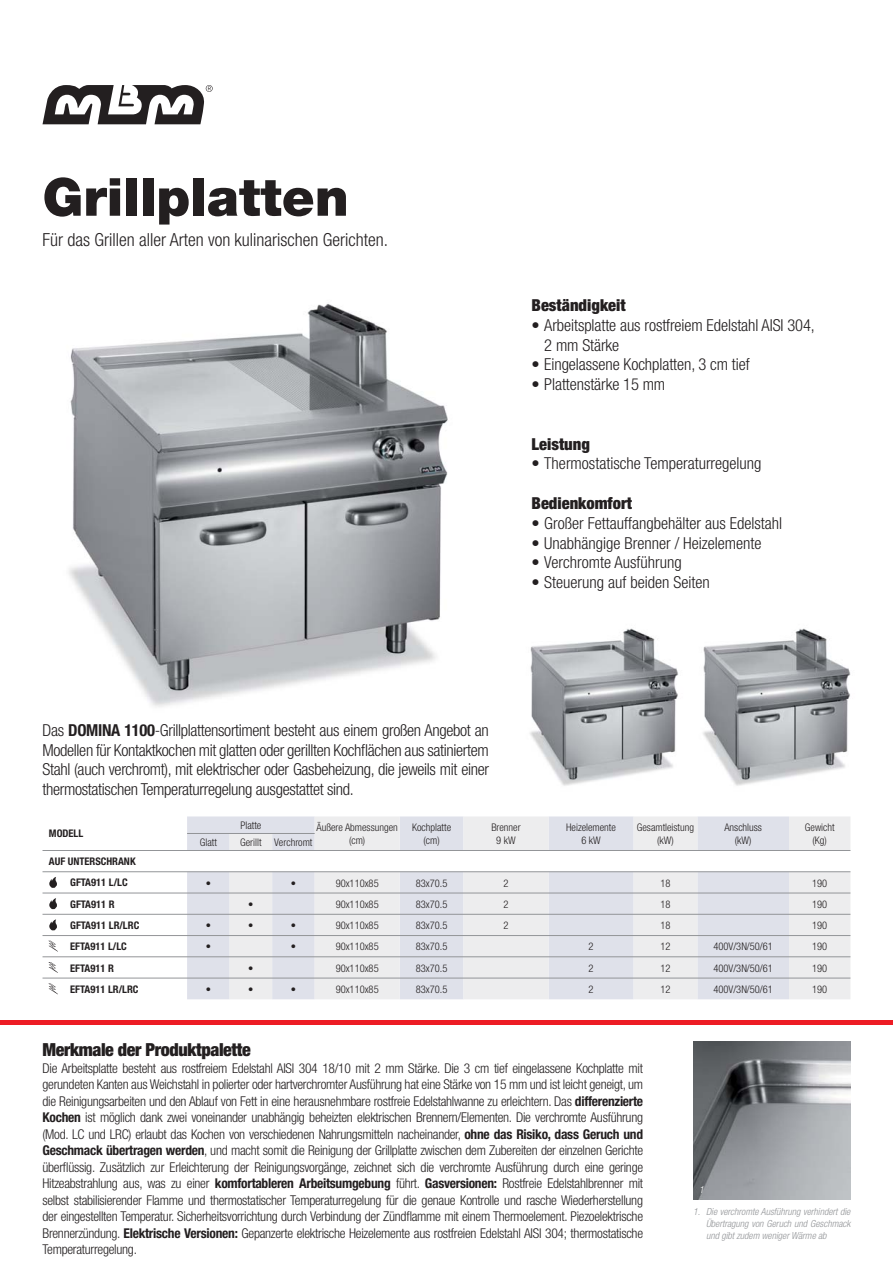
<style>
.page{position:relative;width:893px;height:1263px;background:#fff}
.page>*{position:absolute;margin:0;border:0;box-sizing:border-box;transform-origin:0 0}
.t1{font:900 52.5px "Helvetica Neue";color:#231f20}
.t2{font:300 condensed 18px "Helvetica Neue";color:#231f20}
.t3{font:900 condensed 18px "Helvetica Neue";letter-spacing:-.02em;color:#231f20}
.t4{font:300 condensed 16.5px/19.8px "Helvetica Neue";color:#231f20}
.t5{font:900 condensed 16.5px "Helvetica Neue";color:#231f20}
.t6{font:300 condensed 13.5px/16.5px "Helvetica Neue";letter-spacing:-.02em;color:#231f20;text-align:justify}
.t7{font:300 condensed 10.5px/12.6px "Helvetica Neue";color:#231f20;text-align:center}
.t8{font:700 condensed 10.5px/21.3px "Helvetica Neue";color:#231f20}
.t9{font:italic 300 condensed 9.75px/11.7px "Helvetica Neue";color:#939598;text-align:justify}
.t10{font:italic 300 condensed 9.75px "Helvetica Neue";color:#fff}
.s1{font-weight:700}
</style>
<div class="page">
<div style="left:0;top:1020px;width:893px;height:5px;background:#ed1c24"></div>
<svg style="left:43px;top:85px;width:170px;height:39px"></svg>
<img style="left:69px;top:304px;width:379px;height:403px">
<svg style="left:43px;top:872px;width:144px;height:123px"></svg>
<svg style="left:187px;top:816px;width:43px;height:183px;background:#e2e3eb"></svg>
<svg style="left:230px;top:816px;width:620px;height:183px;background:#e8e9ed"></svg>
<hr style="left:187px;top:833px;width:128px;height:1px;background:#939598">
<hr style="left:43px;top:850px;width:807px;height:1px;background:#939598">
<hr style="left:43px;top:871px;width:807px;height:1px;background:#939598">
<hr style="left:43px;top:893px;width:807px;height:1px;background:#939598">
<hr style="left:43px;top:914px;width:807px;height:1px;background:#939598">
<hr style="left:43px;top:935px;width:807px;height:1px;background:#939598">
<hr style="left:43px;top:956px;width:807px;height:1px;background:#939598">
<hr style="left:43px;top:978px;width:807px;height:1px;background:#939598">
<svg style="left:46px;top:877px;width:13px;height:11px"></svg>
<svg style="left:46px;top:898px;width:13px;height:11px"></svg>
<svg style="left:46px;top:919px;width:13px;height:11px"></svg>
<svg style="left:48px;top:941px;width:10px;height:10px"></svg>
<svg style="left:48px;top:962px;width:10px;height:11px"></svg>
<svg style="left:48px;top:983px;width:10px;height:11px"></svg>
<img style="left:693px;top:1042px;width:158px;height:157px">
<img style="left:530px;top:628px;width:321px;height:158px">
<h1 class="t1" style="left:43px;top:178px;width:308px">Grillplatten</h1>
<h2 class="t2" style="left:43px;top:233px;width:347px">Für das Grillen aller Arten von kulinarischen Gerichten.</h2>
<p class="t5" style="left:531px;top:299px;width:96px">Beständigkeit</p>
<p class="t4" style="left:544px;top:316px;width:272px;text-indent:-13px">• Arbeitsplatte aus rostfreiem Edelstahl AISI 304,<br>2 mm Stärke</p>
<p class="t4" style="left:531px;top:356px;width:220px">• Eingelassene Kochplatten, 3 cm tief</p>
<p class="t4" style="left:531px;top:376px;width:135px">• Plattenstärke 15 mm</p>
<p class="t5" style="left:531px;top:438px;width:60px">Leistung</p>
<p class="t4" style="left:531px;top:455px;width:232px">• Thermostatische Temperaturregelung</p>
<p class="t5" style="left:531px;top:497px;width:102px">Bedienkomfort</p>
<p class="t4" style="left:531px;top:514px;width:252px">• Großer Fettauffangbehälter aus Edelstahl</p>
<p class="t4" style="left:531px;top:534px;width:231px">• Unabhängige Brenner / Heizelemente</p>
<p class="t4" style="left:531px;top:554px;width:152px">• Verchromte Ausführung</p>
<p class="t4" style="left:531px;top:574px;width:180px">• Steuerung auf beiden Seiten</p>
<p class="t4" style="left:43px;top:721px;width:448px;text-align:justify">Das <span class="s1">DOMINA 1100</span>-Grillplattensortiment besteht aus einem großen Angebot an Modellen für Kontaktkochen mit glatten oder gerillten Kochflächen aus satiniertem Stahl (auch verchromt), mit elektrischer oder Gasbeheizung, die jeweils mit einer thermostatischen Temperaturregelung ausgestattet sind.</p>
<p class="t8" style="left:49px;top:824px;width:36px">MODELL</p>
<p class="t8" style="left:70px;top:852px;width:67px;text-indent:-21px">AUF UNTERSCHRANK<br>GFTA911 L/LC</p>
<p class="t7" style="left:240px;top:820px;width:23px">Platte</p>
<p class="t7" style="left:316px;top:822px;width:83px">Äußere Abmessungen (cm)</p>
<p class="t7" style="left:412px;top:822px;width:41px">Kochplatte (cm)</p>
<p class="t7" style="left:491px;top:822px;width:31px">Brenner<br>9 kW</p>
<p class="t7" style="left:566px;top:822px;width:51px">Heizelemente<br>6 kW</p>
<p class="t7" style="left:637px;top:822px;width:59px">Gesamtleistung (kW)</p>
<p class="t7" style="left:724px;top:822px;width:39px">Anschluss (kW)</p>
<p class="t7" style="left:805px;top:822px;width:31px">Gewicht</p>
<p class="t7" style="left:200px;top:837px;width:19px">Glatt</p>
<p class="t7" style="left:240px;top:837px;width:74px">Gerillt Verchromt</p>
<p class="t7" style="left:812px;top:835px;width:16px">(Kg)</p>
<p class="t7" style="left:206px;top:877px;width:7px">•</p>
<p class="t7" style="left:291px;top:877px;width:7px">•</p>
<p class="t7" style="left:336px;top:877px;width:45px">90x110x85</p>
<p class="t7" style="left:416px;top:877px;width:33px">83x70.5</p>
<p class="t7" style="left:503px;top:877px;width:7px">2</p>
<p class="t7" style="left:660px;top:877px;width:12px">18</p>
<p class="t7" style="left:812px;top:877px;width:17px">190</p>
<p class="t8" style="left:70px;top:894px;width:46px">GFTA911 R</p>
<p class="t7" style="left:248px;top:899px;width:7px">•</p>
<p class="t7" style="left:336px;top:899px;width:45px">90x110x85</p>
<p class="t7" style="left:416px;top:899px;width:33px">83x70.5</p>
<p class="t7" style="left:503px;top:899px;width:7px">2</p>
<p class="t7" style="left:660px;top:899px;width:12px">18</p>
<p class="t7" style="left:812px;top:899px;width:17px">190</p>
<p class="t8" style="left:70px;top:915px;width:71px">GFTA911 LR/LRC</p>
<p class="t7" style="left:206px;top:920px;width:7px">•</p>
<p class="t7" style="left:248px;top:920px;width:7px">•</p>
<p class="t7" style="left:291px;top:920px;width:7px">•</p>
<p class="t7" style="left:336px;top:920px;width:45px">90x110x85</p>
<p class="t7" style="left:416px;top:920px;width:33px">83x70.5</p>
<p class="t7" style="left:503px;top:920px;width:7px">2</p>
<p class="t7" style="left:660px;top:920px;width:12px">18</p>
<p class="t7" style="left:812px;top:920px;width:17px">190</p>
<p class="t8" style="left:70px;top:937px;width:58px">EFTA911 L/LC</p>
<p class="t7" style="left:206px;top:941px;width:7px">•</p>
<p class="t7" style="left:291px;top:941px;width:7px">•</p>
<p class="t7" style="left:336px;top:941px;width:45px">90x110x85</p>
<p class="t7" style="left:416px;top:941px;width:33px">83x70.5</p>
<p class="t7" style="left:589px;top:941px;width:7px">2</p>
<p class="t7" style="left:660px;top:941px;width:12px">12</p>
<p class="t7" style="left:713px;top:941px;width:61px">400V/3N/50/61</p>
<p class="t7" style="left:812px;top:941px;width:17px">190</p>
<p class="t8" style="left:70px;top:958px;width:45px">EFTA911 R</p>
<p class="t7" style="left:248px;top:962px;width:7px">•</p>
<p class="t7" style="left:336px;top:962px;width:45px">90x110x85</p>
<p class="t7" style="left:416px;top:962px;width:33px">83x70.5</p>
<p class="t7" style="left:589px;top:962px;width:7px">2</p>
<p class="t7" style="left:660px;top:962px;width:12px">12</p>
<p class="t7" style="left:713px;top:962px;width:61px">400V/3N/50/61</p>
<p class="t7" style="left:812px;top:962px;width:17px">190</p>
<p class="t8" style="left:70px;top:979px;width:70px">EFTA911 LR/LRC</p>
<p class="t7" style="left:206px;top:984px;width:7px">•</p>
<p class="t7" style="left:248px;top:984px;width:7px">•</p>
<p class="t7" style="left:291px;top:984px;width:7px">•</p>
<p class="t7" style="left:336px;top:984px;width:45px">90x110x85</p>
<p class="t7" style="left:416px;top:984px;width:33px">83x70.5</p>
<p class="t7" style="left:589px;top:984px;width:7px">2</p>
<p class="t7" style="left:660px;top:984px;width:12px">12</p>
<p class="t7" style="left:713px;top:984px;width:61px">400V/3N/50/61</p>
<p class="t7" style="left:812px;top:984px;width:17px">190</p>
<h2 class="t3" style="left:43px;top:1043px;width:210px">Merkmale der Produktpalette</h2>
<p class="t6" style="left:43px;top:1061px;width:602px">Die Arbeitsplatte besteht aus rostfreiem Edelstahl AISI 304 18/10 mit 2 mm Stärke. Die 3 cm tief eingelassene Kochplatte mit gerundeten Kanten aus Weichstahl in polierter oder hartverchromter Ausführung hat eine Stärke von 15 mm und ist leicht geneigt, um die Reinigungsarbeiten und den Ablauf von Fett in eine herausnehmbare rostfreie Edelstahlwanne zu erleichtern. Das <span class="s1">differenzierte Kochen</span> ist möglich dank zwei voneinander unabhängig beheizten elektrischen Brennern/Elementen. Die verchromte Ausführung (Mod. LC und LRC) erlaubt das Kochen von verschiedenen Nahrungsmitteln nacheinander, <span class="s1">ohne das Risiko, dass Geruch und Geschmack übertragen werden</span>, und macht somit die Reinigung der Grillplatte zwischen dem Zubereiten der einzelnen Gerichte überflüssig. Zusätzlich zur Erleichterung der Reinigungsvorgänge, zeichnet sich die verchromte Ausführung durch eine geringe Hitzeabstrahlung aus, was zu einer <span class="s1">komfortableren Arbeitsumgebung</span> führt. <span class="s1">Gasversionen:</span> Rostfreie Edelstahlbrenner mit selbst stabilisierender Flamme und thermostatischer Temperaturregelung für die genaue Kontrolle und rasche Wiederherstellung der eingestellten Temperatur. Sicherheitsvorrichtung durch Verbindung der Zündflamme mit einem Thermoelement. Piezoelektrische Brennerzündung. <span class="s1">Elektrische Versionen:</span> Gepanzerte elektrische Heizelemente aus rostfreien Edelstahl AISI 304; thermostatische Temperaturregelung.</p>
<p class="t10" style="left:699px;top:1186px;width:6px">1</p>
<p class="t9" style="left:706px;top:1207px;width:146px;text-indent:-13px">1. Die verchromte Ausführung verhindert die Übertragung von Geruch und Geschmack und gibt zudem weniger Wärme ab</p>
</div>
